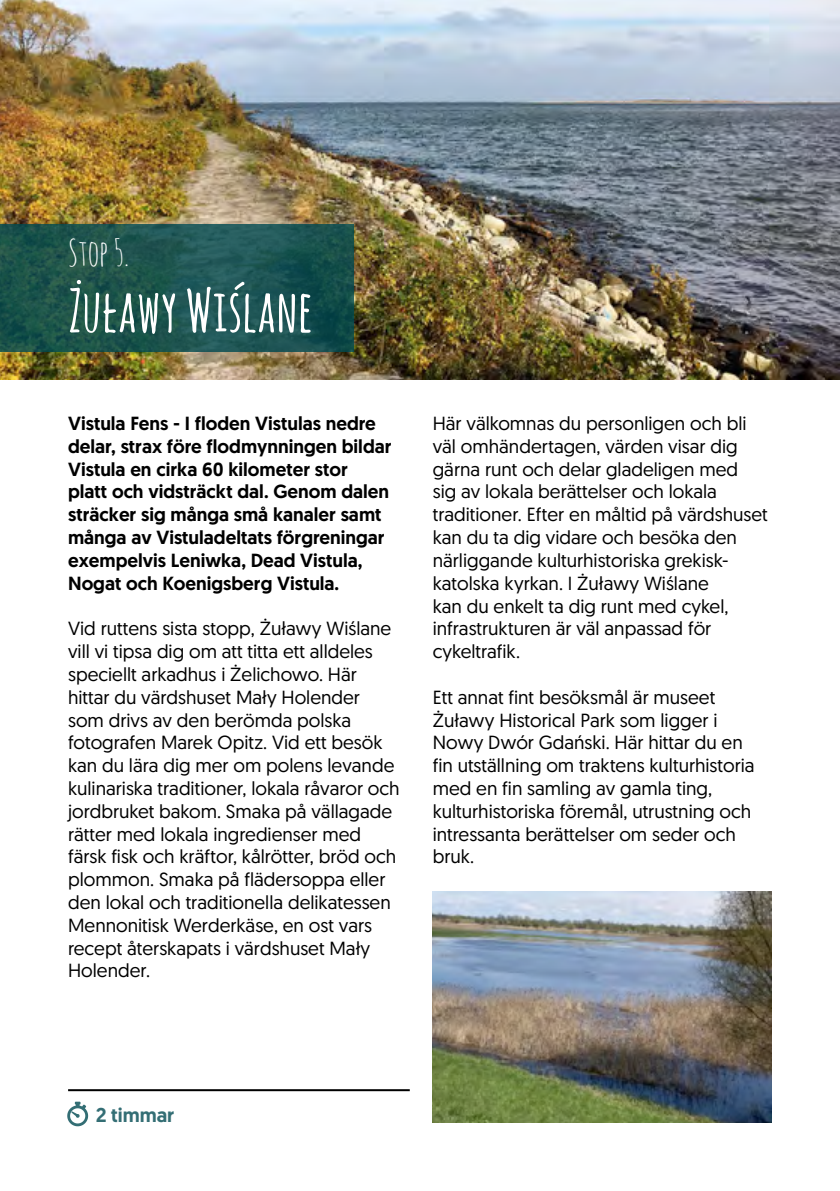
<style>
.page{position:relative;width:840px;height:1191px;background:#fff}
.page>*{position:absolute;margin:0;border:0;box-sizing:border-box;transform-origin:0 0}
.t1{font:700 58px "Amatic SC";color:#fff}
.t2{font:36px "Amatic SC";color:#fff}
.t3{font:500 20px "Geomanist";letter-spacing:-.005em;color:#004a52}
.t4{font:19px/22.8px "Geomanist";color:#000}
.t5{font:500 19px/22.8px "Geomanist";color:#000}
</style>
<div class="page">
<img style="left:0;top:0;width:839px;height:379px">
<img style="left:432px;top:891px;width:339px;height:232px">
<svg style="left:0;top:224px;width:353px;height:128px;background:#1d544f"></svg>
<hr style="left:68px;top:1089px;width:341px;height:2px;background:#000">
<svg style="left:67px;top:1101px;width:21px;height:25px"></svg>
<h2 class="t2" style="left:68px;top:230px;width:63px">Stop 5.</h2>
<h1 class="t1" style="left:68px;top:269px;width:246px">Żuławy Wiślane</h1>
<p class="t5" style="left:68px;top:412px;width:325px">Vistula Fens - I floden Vistulas nedre delar, strax före flodmynningen bildar Vistula en cirka 60 kilometer stor platt och vidsträckt dal. Genom dalen sträcker sig många små kanaler samt många av Vistuladeltats förgreningar exempelvis Leniwka, Dead Vistula, Nogat och Koenigsberg Vistula.</p>
<p class="t4" style="left:68px;top:616px;width:333px">Vid ruttens sista stopp, Żuławy Wiślane vill vi tipsa dig om att titta ett alldeles speciellt arkadhus i Żelichowo. Här hittar du värdshuset Mały Holender som drivs av den berömda polska fotografen Marek Opitz. Vid ett besök kan du lära dig mer om polens levande kulinariska traditioner, lokala råvaror och jordbruket bakom. Smaka på vällagade rätter med lokala ingredienser med färsk fisk och kräftor, kålrötter, bröd och plommon. Smaka på flädersoppa eller den lokal och traditionella delikatessen Mennonitisk Werderkäse, en ost vars recept återskapats i värdshuset Mały Holender.</p>
<p class="t4" style="left:432px;top:411px;width:336px">Här välkomnas du personligen och bli väl omhändertagen, värden visar dig gärna runt och delar gladeligen med<br>sig av lokala berättelser och lokala traditioner. Efter en måltid på värdshuset kan du ta dig vidare och besöka den närliggande kulturhistoriska grekisk&shy;katolska kyrkan. I Żuławy Wiślane<br>kan du enkelt ta dig runt med cykel, infrastrukturen är väl anpassad för cykeltrafik.</p>
<p class="t4" style="left:432px;top:685px;width:323px">Ett annat fint besöksmål är museet Żuławy Historical Park som ligger i Nowy Dwór Gdański. Här hittar du en fin utställning om traktens kulturhistoria med en fin samling av gamla ting, kulturhistoriska föremål, utrustning och intressanta berättelser om seder och bruk.</p>
<p class="t3" style="left:96px;top:1102px;width:80px">2 timmar</p>
</div>
